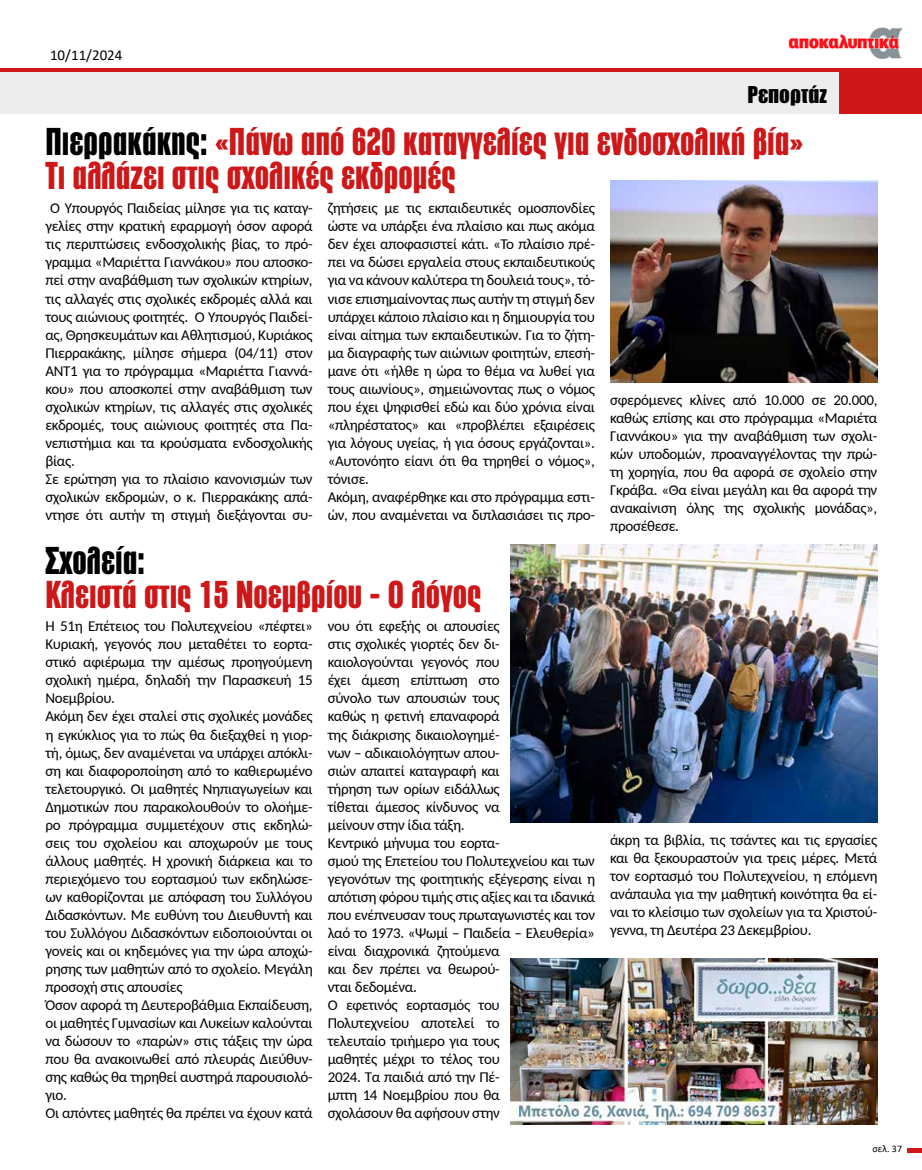
<style>
.page{position:relative;width:922px;height:1170px;background:#fff}
.page>*{position:absolute;margin:0;border:0;box-sizing:border-box;transform-origin:0 0}
.t1{font:800 36.25px/33.8px "PF Fusion Sans";color:#cd1719}
.t2{font:800 36.25px "PF Fusion Sans";color:#000}
.t3{font:900 22.5px "PF Fusion Sans";color:#000}
.t4{font:15px/18px "Carlito";letter-spacing:-.02em;color:#000}
.t5{font:15px "Calibri";color:#000}
.t6{font:10px "Calibri";color:#000}
.s1{color:#000}
</style>
<div class="page">
<div style="left:0;top:72px;width:921px;height:41px;background:#ededed"></div>
<hr style="left:0;top:68px;width:921px;height:3px;background:#cd1719">
<img style="left:788px;top:27px;width:113px;height:32px">
<svg style="left:907px;top:1148px;width:14px;height:3px"></svg>
<div style="left:839px;top:72px;width:82px;height:41px;background:#cd1719"></div>
<img style="left:510px;top:958px;width:367px;height:166px">
<img style="left:610px;top:181px;width:267px;height:202px">
<img style="left:510px;top:545px;width:367px;height:277px">
<p class="t5" style="left:50px;top:44px;width:74px">10/11/2024</p>
<h2 class="t3" style="left:747px;top:80px;width:81px">Ρεπορτάζ</h2>
<h1 class="t1" style="left:45px;top:124px;width:759px"><span class="s1">Πιερρακάκης:</span> «Πάνω από 620 καταγγελίες για ενδοσχολική βία»<br>Τι αλλάζει στις σχολικές εκδρομές</h1>
<p class="t4" style="left:45px;top:199px;width:269px;text-indent:5px">Ο Υπουργός Παιδείας μίλησε για τις καταγ&shy;γελίες στην κρατική εφαρμογή όσον αφορά τις περιπτώσεις ενδοσχολικής βίας, το πρό&shy;γραμμα «Μαριέττα Γιαννάκου» που αποσκο&shy;πεί στην αναβάθμιση των σχολικών κτηρίων, τις αλλαγές στις σχολικές εκδρομές αλλά και τους αιώνιους φοιτητές. Ο Υπουργός Παιδεί&shy;ας, Θρησκευμάτων και Αθλητισμού, Κυριάκος Πιερρακάκης, μίλησε σήμερα (04/11) στον ΑΝΤ1 για το πρόγραμμα «Μαριέττα Γιαννά&shy;κου» που αποσκοπεί στην αναβάθμιση των σχολικών κτηρίων, τις αλλαγές στις σχολικές εκδρομές, τους αιώνιους φοιτητές στα Πα&shy;νεπιστήμια και τα κρούσματα ενδοσχολικής βίας.<br>Σε ερώτηση για το πλαίσιο κανονισμών των σχολικών εκδρομών, ο κ. Πιερρακάκης απά&shy;ντησε ότι αυτήν τη στιγμή διεξάγονται συ-</p>
<p class="t4" style="left:328px;top:199px;width:269px">ζητήσεις με τις εκπαιδευτικές ομοσπονδίες ώστε να υπάρξει ένα πλαίσιο και πως ακόμα δεν έχει αποφασιστεί κάτι. «Το πλαίσιο πρέ&shy;πει να δώσει εργαλεία στους εκπαιδευτικούς για να κάνουν καλύτερα τη δουλειά τους», τό&shy;νισε επισημαίνοντας πως αυτήν τη στιγμή δεν υπάρχει κάποιο πλαίσιο και η δημιουργία του είναι αίτημα των εκπαιδευτικών. Για το ζήτη&shy;μα διαγραφής των αιώνιων φοιτητών, επεσή&shy;μανε ότι «ήλθε η ώρα το θέμα να λυθεί για τους αιωνίους», σημειώνοντας πως ο νόμος που έχει ψηφισθεί εδώ και δύο χρόνια είναι «πληρέστατος» και «προβλέπει εξαιρέσεις για λόγους υγείας, ή για όσους εργάζονται». «Αυτονόητο είανι ότι θα τηρηθεί ο νόμος», τόνισε.<br>Ακόμη, αναφέρθηκε και στο πρόγραμμα εστι&shy;ών, που αναμένεται να διπλασιάσει τις προ-</p>
<h1 class="t2" style="left:45px;top:539px;width:101px">Σχολεία:</h1>
<h1 class="t1" style="left:45px;top:577px;width:437px">Κλειστά στις 15 Νοεμβρίου - Ο λόγος</h1>
<p class="t4" style="left:45px;top:616px;width:269px">H 51η Επέτειος του Πολυτεχνείου «πέφτει» Κυριακή, γεγονός που μεταθέτει το εορτα&shy;στικό αφιέρωμα την αμέσως προηγούμενη σχολική ημέρα, δηλαδή την Παρασκευή 15<br>Νοεμβρίου.<br>Ακόμη δεν έχει σταλεί στις σχολικές μονάδες η εγκύκλιος για το πώς θα διεξαχθεί η γιορ&shy;τή, όμως, δεν αναμένεται να υπάρχει απόκλι&shy;ση και διαφοροποίηση από το καθιερωμένο τελετουργικό. Οι μαθητές Νηπιαγωγείων και Δημοτικών που παρακολουθούν το ολοήμε&shy;ρο πρόγραμμα συμμετέχουν στις εκδηλώ&shy;σεις του σχολείου και αποχωρούν με τους άλλους μαθητές. Η χρονική διάρκεια και το περιεχόμενο του εορτασμού των εκδηλώσε&shy;ων καθορίζονται με απόφαση του Συλλόγου Διδασκόντων. Με ευθύνη του Διευθυντή και του Συλλόγου Διδασκόντων ειδοποιούνται οι γονείς και οι κηδεμόνες για την ώρα αποχώ&shy;ρησης των μαθητών από το σχολείο. Μεγάλη προσοχή στις απουσίες<br>Όσον αφορά τη Δευτεροβάθμια Εκπαίδευση, οι μαθητές Γυμνασίων και Λυκείων καλούνται να δώσουν το «παρών» στις τάξεις την ώρα που θα ανακοινωθεί από πλευράς Διεύθυν&shy;σης καθώς θα τηρηθεί αυστηρά παρουσιολό&shy;γιο.<br>Οι απόντες μαθητές θα πρέπει να έχουν κατά</p>
<p class="t4" style="left:328px;top:616px;width:269px">νου ότι εφεξής οι απουσίες<br>στις σχολικές γιορτές δεν δι-<br>καιολογούνται γεγονός που<br>έχει άμεση επίπτωση στο<br>σύνολο των απουσιών τους<br>καθώς η φετινή επαναφορά<br>της διάκρισης δικαιολογημέ-<br>νων – αδικαιολόγητων απου-<br>σιών απαιτεί καταγραφή και<br>τήρηση των ορίων ειδάλλως<br>τίθεται άμεσος κίνδυνος να<br>μείνουν στην ίδια τάξη.<br>Κεντρικό μήνυμα του εορτα-<br>σμού της Επετείου του Πολυτεχνείου και των γεγονότων της φοιτητικής εξέγερσης είναι η απότιση φόρου τιμής στις αξίες και τα ιδανικά που ενέπνευσαν τους πρωταγωνιστές και τον λαό το 1973. «Ψωμί – Παιδεία – Ελευθερία» είναι διαχρονικά ζητούμενα<br>και δεν πρέπει να θεωρού-<br>νται δεδομένα.<br>Ο εφετινός εορτασμός του<br>Πολυτεχνείου αποτελεί το<br>τελευταίο τριήμερο για τους<br>μαθητές μέχρι το τέλος του<br>2024. Τα παιδιά από την Πέ-<br>μπτη 14 Νοεμβρίου που θα<br>σχολάσουν θα αφήσουν στην</p>
<p class="t4" style="left:610px;top:390px;width:269px;text-align:justify">σφερόμενες κλίνες από 10.000 σε 20.000, καθώς επίσης και στο πρόγραμμα «Μαριέτα Γιαννάκου» για την αναβάθμιση των σχολι&shy;κών υποδομών, προαναγγέλοντας την πρώ&shy;τη χορηγία, που θα αφορά σε σχολείο στην Γκράβα. «Θα είναι μεγάλη και θα αφορά την ανακαίνιση όλης της σχολικής μονάδας», προσέθεσε.</p>
<p class="t4" style="left:610px;top:829px;width:269px;text-align:justify">άκρη τα βιβλία, τις τσάντες και τις εργασίες και θα ξεκουραστούν για τρεις μέρες. Μετά τον εορτασμό του Πολυτεχνείου, η επόμενη ανάπαυλα για την μαθητική κοινότητα θα εί&shy;ναι το κλείσιμο των σχολείων για τα Χριστού&shy;γεννα, τη Δευτέρα 23 Δεκεμβρίου.</p>
<p class="t6" style="left:872px;top:1141px;width:31px">σελ. 37</p>
</div>
